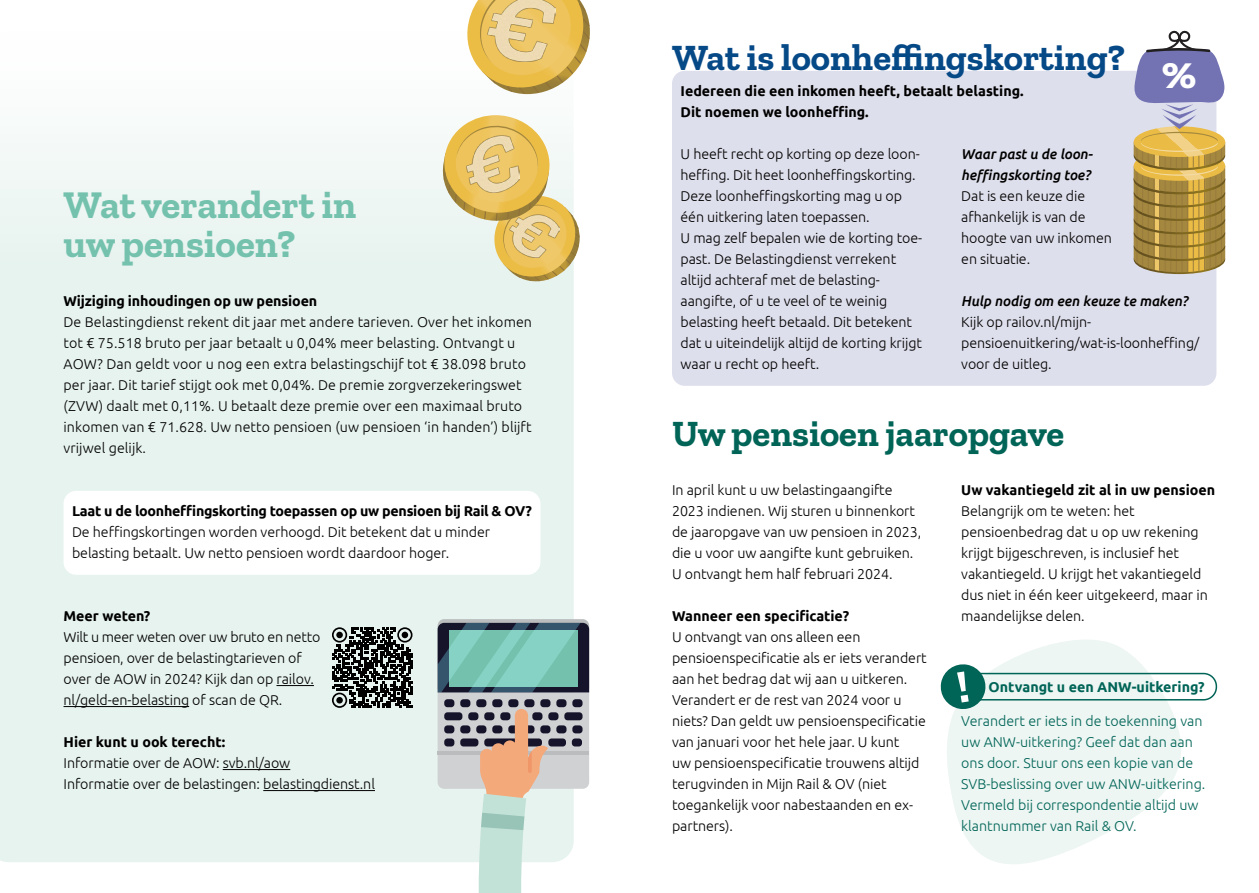
<style>
.page{position:relative;width:1259px;height:893px;background:#fff}
.page>*{position:absolute;margin:0;border:0;box-sizing:border-box;transform-origin:0 0}
.t1{font:700 47.85px "Zilla Slab";color:#fff}
.t2{font:700 39px/39px "Zilla Slab";color:#74c2ad}
.t3{font:700 36.75px "Zilla Slab";color:#064987}
.t4{font:700 36.75px "Zilla Slab";color:#006457}
.t5{font:300 14.25px/21px "Ubuntu";letter-spacing:-.005em;color:#000}
.t6{font:700 14.25px/21px "Ubuntu";color:#000}
.t7{font:300 14.25px/21px "Ubuntu";color:#006457}
.t8{font:700 14.25px "Ubuntu";letter-spacing:-.02em;color:#000}
.t9{font:italic 500 14.25px/21px "Ubuntu";letter-spacing:-.005em;color:#000}
.t10{font:700 14.25px "Ubuntu";color:#006457}
.s1{font-weight:500;font-style:italic}
</style>
<div class="page">
<svg style="left:947px;top:640px;width:238px;height:224px;fill:#edf6f3"></svg>
<div style="left:966px;top:673px;width:251px;height:27px;border:2px solid #006457;border-radius:13px"></div>
<svg style="left:940px;top:663px;width:47px;height:48px"></svg>
<div style="left:0;top:143px;width:573px;height:719px;background:#e7f3ef"></div>
<div style="left:672px;top:71px;width:544px;height:315px;background:#dedfec;border-radius:13px"></div>
<div style="left:64px;top:491px;width:476px;height:84px;background:#fff;border-radius:13px"></div>
<svg style="left:1133px;top:30px;width:92px;height:244px"></svg>
<svg style="left:467px;top:0;width:123px;height:95px"></svg>
<svg style="left:437px;top:115px;width:143px;height:167px"></svg>
<img style="left:487px;top:0;width:69px;height:61px">
<img style="left:509px;top:214px;width:51px;height:44px">
<img style="left:466px;top:136px;width:53px;height:56px">
<hr style="left:276px;top:685px;width:38px;height:1px;background:#000">
<hr style="left:64px;top:706px;width:125px;height:1px;background:#000">
<hr style="left:223px;top:769px;width:67px;height:1px;background:#000">
<hr style="left:263px;top:790px;width:112px;height:1px;background:#000">
<svg style="left:437px;top:619px;width:152px;height:274px;background:#b2c0bb"></svg>
<svg style="left:332px;top:627px;width:80px;height:81px;background:#565b59"></svg>
<div style="left:336px;top:697px;width:7px;height:6px;background:#000;border-radius:50%"></div>
<p class="t2" style="left:64px;top:186px;width:294px">Wat verandert in uw pensioen?</p>
<p class="t6" style="left:64px;top:290px;width:255px">Wijziging inhoudingen op uw pensioen</p>
<p class="t5" style="left:64px;top:311px;width:470px">De Belastingdienst rekent dit jaar met andere tarieven. Over het inkomen tot € 75.518 bruto per jaar betaalt u 0,04% meer belasting. Ontvangt u AOW? Dan geldt voor u nog een extra belastingschijf tot € 38.098 bruto per jaar. Dit tarief stijgt ook met 0,04%. De premie zorgverzekeringswet (ZVW) daalt met 0,11%. U betaalt deze premie over een maximaal bruto inkomen van € 71.628. Uw netto pensioen (uw pensioen ‘in handen’) blijft vrijwel gelijk.</p>
<p class="t3" style="left:672px;top:37px;width:455px">Wat is loonheffingskorting?</p>
<p class="t6" style="left:680px;top:80px;width:345px">Iedereen die een inkomen heeft, betaalt belasting.<br>Dit noemen we loonheffing.</p>
<p class="t1" style="left:1161px;top:45px;width:37px">%</p>
<p class="t5" style="left:680px;top:143px;width:241px">U heeft recht op korting op deze loon&shy;heffing. Dit heet loonheffingskorting.<br>Deze loonheffingskorting mag u op één uitkering laten toepassen.</p>
<p class="t5" style="left:680px;top:227px;width:243px">U mag zelf bepalen wie de korting toe&shy;past. De Belastingdienst verrekent altijd achteraf met de belasting&shy;aangifte, of u te veel of te weinig belasting heeft betaald. Dit betekent dat u uiteindelijk altijd de korting krijgt waar u recht op heeft.</p>
<p class="t9" style="left:961px;top:143px;width:134px">Waar past u de loon&shy;heffingskorting toe?</p>
<p class="t5" style="left:961px;top:185px;width:152px">Dat is een keuze die afhankelijk is van de hoogte van uw inkomen en situatie.</p>
<p class="t5" style="left:961px;top:290px;width:239px"><span class="s1">Hulp nodig om een keuze te maken?<br></span>Kijk op railov.nl/mijn&shy;pensioenuitkering/wat-is-loonheffing/ voor de uitleg.</p>
<p class="t4" style="left:672px;top:413px;width:394px">Uw pensioen jaaropgave</p>
<p class="t6" style="left:961px;top:479px;width:255px">Uw vakantiegeld zit al in uw pensioen</p>
<p class="t5" style="left:961px;top:500px;width:248px">Belangrijk om te weten: het pensioenbedrag dat u op uw rekening krijgt bijgeschreven, is inclusief het vakantiegeld. U krijgt het vakantiegeld dus niet in één keer uitgekeerd, maar in</p>
<p class="t5" style="left:672px;top:479px;width:251px">In april kunt u uw belastingaangifte 2023 indienen. Wij sturen u binnenkort de jaaropgave van uw pensioen in 2023, die u voor uw aangifte kunt gebruiken.<br>U ontvangt hem half februari 2024.</p>
<p class="t6" style="left:672px;top:605px;width:179px">Wanneer een specificatie?</p>
<p class="t5" style="left:672px;top:626px;width:256px">U ontvangt van ons alleen een pensioenspecificatie als er iets verandert aan het bedrag dat wij aan u uitkeren.<br>Verandert er de rest van 2024 voor u niets? Dan geldt uw pensioenspecificatie van januari voor het hele jaar. U kunt<br>uw pensioenspecificatie trouwens altijd terugvinden in Mijn Rail &amp; OV (niet toegankelijk voor nabestaanden en ex&shy;partners).</p>
<p class="t8" style="left:72px;top:502px;width:461px">Laat u de loonheffingskorting toepassen op uw pensioen bij Rail &amp; OV?</p>
<p class="t5" style="left:72px;top:521px;width:419px">De heffingskortingen worden verhoogd. Dit betekent dat u minder belasting betaalt. Uw netto pensioen wordt daardoor hoger.</p>
<p class="t6" style="left:64px;top:605px;width:88px">Meer weten?</p>
<p class="t5" style="left:961px;top:605px;width:125px">maandelijkse delen.</p>
<p class="t5" style="left:64px;top:626px;width:258px">Wilt u meer weten over uw bruto en netto pensioen, over de belastingtarieven of over de AOW in 2024? Kijk dan op railov. nl/geld-en-belasting of scan de QR.</p>
<p class="t6" style="left:64px;top:731px;width:163px">Hier kunt u ook terecht:</p>
<p class="t5" style="left:64px;top:752px;width:228px">Informatie over de AOW: svb.nl/aow</p>
<p class="t5" style="left:64px;top:773px;width:313px">Informatie over de belastingen: belastingdienst.nl</p>
<p class="t10" style="left:988px;top:678px;width:218px">Ontvangt u een ANW-uitkering?</p>
<p class="t7" style="left:961px;top:710px;width:246px">Verandert er iets in de toekenning van uw ANW-uitkering? Geef dat dan aan ons door. Stuur ons een kopie van de SVB-beslissing over uw ANW-uitkering.<br>Vermeld bij correspondentie altijd uw klantnummer van Rail &amp; OV.</p>
</div>
